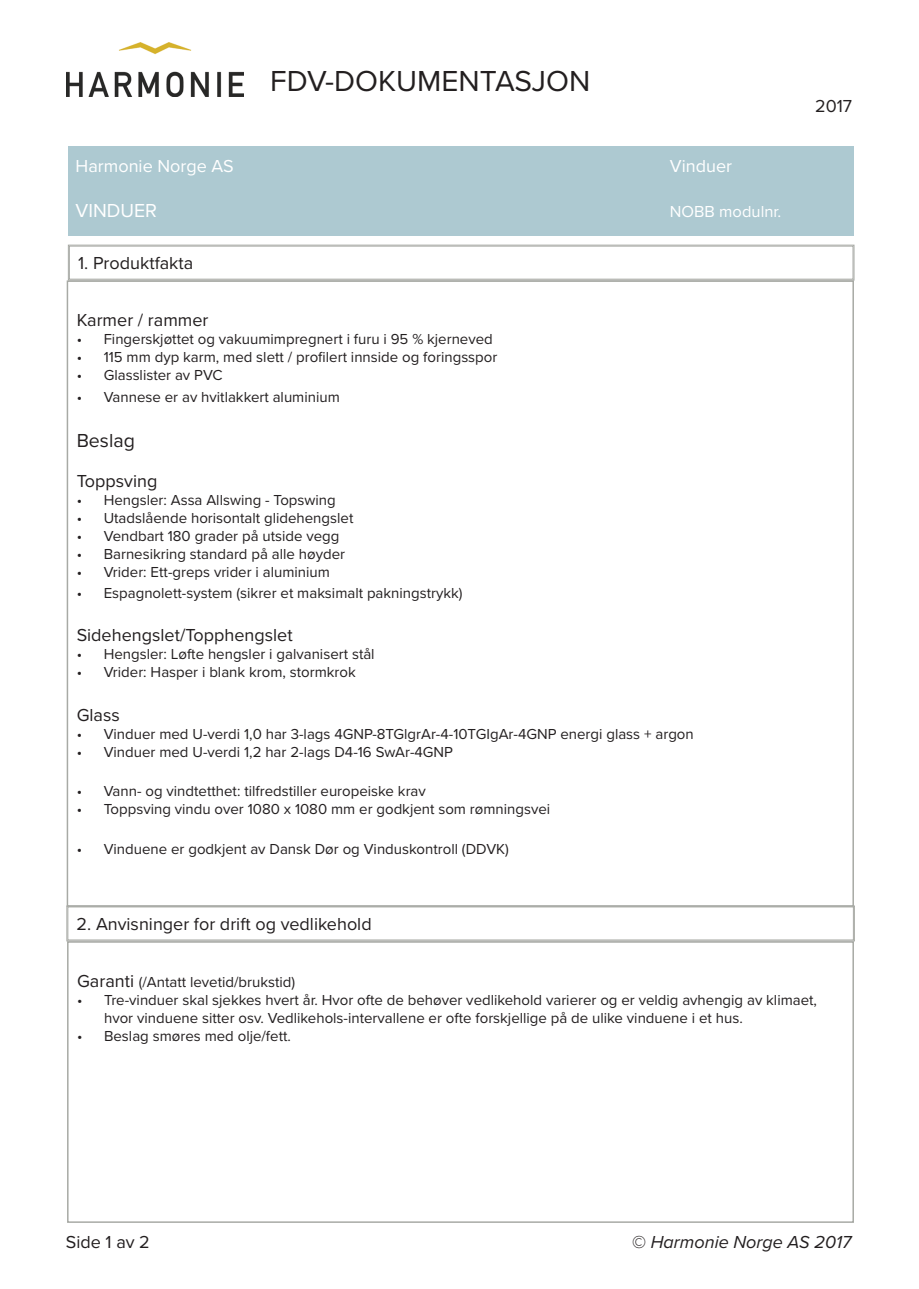
<style>
.page{position:relative;width:919px;height:1289px;background:#fff}
.page>*{position:absolute;margin:0;border:0;box-sizing:border-box;transform-origin:0 0}
.t1{font:30px "Proxima Nova";color:#231f20}
.t2{font:19.5px "Proxima Nova";color:#fff}
.t3{font:19.5px "Proxima Nova";color:#231f20}
.t4{font:18px "Proxima Nova";color:#231f20}
.t5{font:18px "Proxima Nova";color:#fff}
.t6{font:italic 18px "Proxima Nova";color:#231f20}
.t7{font:16.5px "Proxima Nova";color:#fff}
.t8{font:15px/18px "Proxima Nova";color:#231f20}
.s1{font-size:18px}
.s2{font-style:normal}
</style>
<div class="page">
<img style="left:67px;top:43px;width:176px;height:53px">
<div style="left:68px;top:146px;width:785px;height:89px;background:#adc9d1"></div>
<svg style="left:68px;top:245px;width:786px;height:36px"></svg>
<div style="left:69px;top:246px;width:784px;height:33px;border:1px solid #a8aaa5"></div>
<div style="left:67px;top:941px;width:786px;height:281px;border:2px solid #a8aaa5"></div>
<svg style="left:66px;top:905px;width:788px;height:36px"></svg>
<div style="left:68px;top:906px;width:785px;height:34px;border:1px solid #a8aaa5"></div>
<p class="t1" style="left:270px;top:58px;width:322px">FDV-DOKUMENTASJON</p>
<p class="t5" style="left:76px;top:152px;width:160px">Harmonie Norge AS</p>
<p class="t5" style="left:670px;top:152px;width:64px">Vinduer</p>
<p class="t2" style="left:76px;top:196px;width:83px">VINDUER</p>
<p class="t7" style="left:670px;top:199px;width:113px">NOBB modulnr.</p>
<p class="t4" style="left:78px;top:250px;width:117px">1. Produktfakta</p>
<p class="t4" style="left:77px;top:307px;width:133px">Karmer / rammer</p>
<p class="t8" style="left:77px;top:329px;width:417px">• Fingerskjøttet og vakuumimpregnert i furu i 95 % kjerneved</p>
<p class="t8" style="left:77px;top:347px;width:422px">• 115 mm dyp karm, med slett / profilert innside og foringsspor</p>
<p class="t8" style="left:77px;top:365px;width:147px">• Glasslister av PVC</p>
<p class="t8" style="left:77px;top:387px;width:264px">• Vannese er av hvitlakkert aluminium</p>
<p class="t3" style="left:77px;top:426px;width:60px">Beslag</p>
<p class="t4" style="left:77px;top:467px;width:82px">Toppsving</p>
<p class="t8" style="left:77px;top:490px;width:261px">• Hengsler: Assa Allswing - Topswing</p>
<p class="t8" style="left:77px;top:508px;width:278px">• Utadslående horisontalt glidehengslet</p>
<p class="t8" style="left:77px;top:526px;width:264px">• Vendbart 180 grader på utside vegg</p>
<p class="t8" style="left:77px;top:544px;width:270px">• Barnesikring standard på alle høyder</p>
<p class="t8" style="left:77px;top:562px;width:255px">• Vrider: Ett-greps vrider i aluminium</p>
<p class="t8" style="left:77px;top:583px;width:387px">• Espagnolett-system (sikrer et maksimalt pakningstrykk)</p>
<p class="t4" style="left:77px;top:622px;width:217px">Sidehengslet/Topphengslet</p>
<p class="t8" style="left:77px;top:644px;width:299px">• Hengsler: Løfte hengsler i galvanisert stål</p>
<p class="t8" style="left:77px;top:662px;width:280px">• Vrider: Hasper i blank krom, stormkrok</p>
<p class="t4" style="left:77px;top:701px;width:45px">Glass</p>
<p class="t8" style="left:77px;top:724px;width:618px">• Vinduer med U-verdi 1,0 har 3-lags 4GNP-8TGlgrAr-4-10TGIgAr-4GNP energi glass + argon</p>
<p class="t8" style="left:77px;top:742px;width:378px">• Vinduer med U-verdi 1,2 har 2-lags D4-16 SwAr-4GNP</p>
<p class="t8" style="left:77px;top:781px;width:350px">• Vann- og vindtetthet: tilfredstiller europeiske krav</p>
<p class="t8" style="left:77px;top:799px;width:475px">• Toppsving vindu over 1080 x 1080 mm er godkjent som rømningsvei</p>
<p class="t8" style="left:77px;top:839px;width:434px">• Vinduene er godkjent av Dansk Dør og Vinduskontroll (DDVK)</p>
<p class="t4" style="left:77px;top:910px;width:296px">2. Anvisninger for drift og vedlikehold</p>
<p class="t4" style="left:815px;top:93px;width:38px">2017</p>
<p class="t8" style="left:77px;top:972px;width:219px"><span class="s1">Garanti</span> (/Antatt levetid/brukstid)</p>
<p class="t8" style="left:104px;top:990px;width:714px;text-indent:-27px">• Tre-vinduer skal sjekkes hvert år. Hvor ofte de behøver vedlikehold varierer og er veldig avhengig av klimaet, hvor vinduene sitter osv. Vedlikehols-intervallene er ofte forskjellige på de ulike vinduene i et hus.</p>
<p class="t8" style="left:77px;top:1026px;width:215px">• Beslag smøres med olje/fett.</p>
<p class="t4" style="left:66px;top:1228px;width:86px">Side 1 av 2</p>
<p class="t6" style="left:632px;top:1228px;width:221px"><span class="s2">©</span> Harmonie Norge AS 2017</p>
</div>
